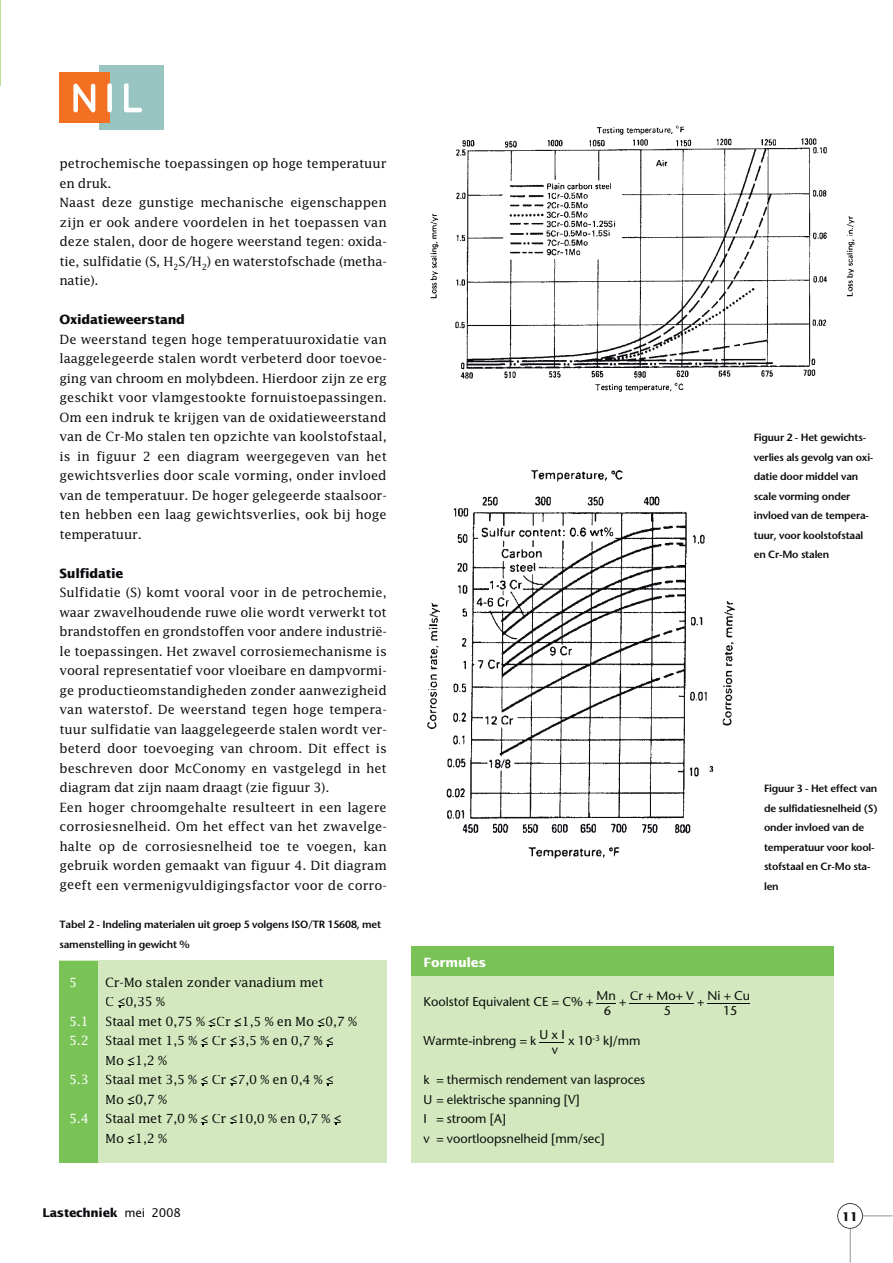
<style>
.page{position:relative;width:893px;height:1263px;background:#fff}
.page>*{position:absolute;margin:0;border:0;box-sizing:border-box;transform-origin:0 0}
.t1{font:12.75px/19.5px "Lucida Std";color:#0e0b10}
.t2{font:12.75px/19.5px "Lucida Std";letter-spacing:-.02em;color:#090d09}
.t3{font:500 12.75px/19.5px "Stone Sans Std";color:#090d09}
.t4{font:700 12.75px "Lucida Sans Std";letter-spacing:-.02em;color:#0e0b10}
.t5{font:12.75px "Lucida Std";color:#fff}
.t6{font:700 12.75px "Lucida Sans Std";letter-spacing:-.02em;color:#fff}
.t7{font:700 12px "Lucida Sans Std";letter-spacing:-.02em;color:#0e0b10}
.t8{font:600 10.5px/19.5px "Stone Sans Std";letter-spacing:-.015em;color:#0e0b10}
.s1{font-weight:400}
</style>
<div class="page">
<img style="left:430px;top:125px;width:425px;height:267px">
<img style="left:427px;top:469px;width:309px;height:390px">
<div style="left:411px;top:948px;width:422px;height:214px;background:#d4e8c0"></div>
<div style="left:411px;top:946px;width:422px;height:30px;background:#79c256"></div>
<svg style="left:597px;top:1003px;width:19px;height:1px"></svg>
<hr style="left:707px;top:1003px;width:43px;height:1px;background:#090d09">
<svg style="left:630px;top:1003px;width:64px;height:1px"></svg>
<svg style="left:539px;top:1042px;width:25px;height:1px"></svg>
<div style="left:60px;top:960px;width:327px;height:202px;background:#d4e8c0"></div>
<div style="left:60px;top:960px;width:38px;height:202px;background:#79c256"></div>
<svg style="left:837px;top:1203px;width:56px;height:60px"></svg>
<div style="left:99px;top:65px;width:65px;height:65px;background:#98c4c1"></div>
<div style="left:59px;top:73px;width:51px;height:50px;background:#f37023"></div>
<svg style="left:73px;top:84px;width:22px;height:28px"></svg>
<svg style="left:107px;top:83px;width:5px;height:29px"></svg>
<svg style="left:124px;top:83px;width:18px;height:29px"></svg>
<p class="t1" style="left:60px;top:154px;width:329px">petrochemische toepassingen op hoge temperatuur en druk.<br>Naast deze gunstige mechanische eigenschappen zijn er ook andere voordelen in het toepassen van deze stalen, door de hogere weerstand tegen: oxida&shy;tie, sulfidatie (S, H<sub>2</sub>S/H<sub>2</sub>) en waterstofschade (metha&shy;natie).</p>
<p class="t4" style="left:60px;top:312px;width:127px">Oxidatieweerstand</p>
<p class="t1" style="left:60px;top:329px;width:329px;text-align:justify">De weerstand tegen hoge temperatuuroxidatie van laaggelegeerde stalen wordt verbeterd door toevoe&shy;ging van chroom en molybdeen. Hierdoor zijn ze erg geschikt voor vlamgestookte fornuistoepassingen.<br>Om een indruk te krijgen van de oxidatieweerstand van de Cr-Mo stalen ten opzichte van koolstofstaal, is in figuur 2 een diagram weergegeven van het gewichtsverlies door scale vorming, onder invloed van de temperatuur. De hoger gelegeerde staalsoor&shy;ten hebben een laag gewichtsverlies, ook bij hoge temperatuur.</p>
<p class="t4" style="left:60px;top:566px;width:65px">Sulfidatie</p>
<p class="t1" style="left:60px;top:582px;width:329px">Sulfidatie (S) komt vooral voor in de petrochemie, waar zwavelhoudende ruwe olie wordt verwerkt tot brandstoffen en grondstoffen voor andere industrië&shy;le toepassingen. Het zwavel corrosiemechanisme is vooral representatief voor vloeibare en dampvormi&shy;ge productieomstandigheden zonder aanwezigheid van waterstof. De weerstand tegen hoge tempera&shy;tuur sulfidatie van laaggelegeerde stalen wordt ver&shy;beterd door toevoeging van chroom. Dit effect is beschreven door McConomy en vastgelegd in het diagram dat zijn naam draagt (zie figuur 3).<br>Een hoger chroomgehalte resulteert in een lagere corrosiesnelheid. Om het effect van het zwavelge&shy;halte op de corrosiesnelheid toe te voegen, kan gebruik worden gemaakt van figuur 4. Dit diagram geeft een vermenigvuldigingsfactor voor de corro-</p>
<p class="t8" style="left:60px;top:915px;width:323px">Tabel 2 - Indeling materialen uit groep 5 volgens ISO/TR 15608, met samenstelling in gewicht %</p>
<p class="t5" style="left:69px;top:974px;width:10px">5</p>
<p class="t2" style="left:105px;top:972px;width:220px">Cr-Mo stalen zonder vanadium met<br>C ≤. 0,35 %</p>
<p class="t5" style="left:69px;top:1013px;width:21px">5.1</p>
<p class="t2" style="left:105px;top:1011px;width:253px">Staal met 0,75 % ≤Cr ≤. 1,5 % en Mo ≤0,7 %</p>
<p class="t5" style="left:69px;top:1033px;width:21px">5.2</p>
<p class="t2" style="left:105px;top:1031px;width:230px">Staal met 1,5 % ≤ Cr ≤. 3,5 % en 0,7 % ≤<br>Mo ≤. 1,2 %</p>
<p class="t5" style="left:69px;top:1072px;width:21px">5.3</p>
<p class="t2" style="left:105px;top:1070px;width:230px">Staal met 3,5 % ≤ Cr ≤. 7,0 % en 0,4 % ≤<br>Mo ≤. 0,7 %</p>
<p class="t5" style="left:69px;top:1111px;width:21px">5.4</p>
<p class="t2" style="left:105px;top:1109px;width:238px">Staal met 7,0 % ≤ Cr ≤. 10,0 % en 0,7 % ≤<br>Mo ≤. 1,2 %</p>
<p class="t8" style="left:754px;top:428px;width:121px">Figuur 2 - Het gewichts&shy;verlies als gevolg van oxi&shy;datie door middel van scale vorming onder invloed van de tempera&shy;tuur, voor koolstofstaal en Cr-Mo stalen</p>
<p class="t8" style="left:764px;top:779px;width:115px">Figuur 3 - Het effect van de sulfidatiesnelheid (S) onder invloed van de temperatuur voor kool&shy;stofstaal en Cr-Mo sta&shy;len</p>
<p class="t6" style="left:424px;top:956px;width:64px">Formules</p>
<p class="t3" style="left:424px;top:992px;width:171px">Koolstof Equivalent CE = C% +</p>
<p class="t3" style="left:707px;top:986px;width:44px">Ni + Cu</p>
<p class="t3" style="left:630px;top:986px;width:66px">Cr + Mo+ V</p>
<p class="t3" style="left:597px;top:986px;width:21px">Mn</p>
<p class="t3" style="left:619px;top:992px;width:9px">+</p>
<p class="t3" style="left:697px;top:992px;width:9px">+</p>
<p class="t3" style="left:604px;top:1001px;width:9px">6</p>
<p class="t3" style="left:664px;top:1001px;width:9px">5</p>
<p class="t3" style="left:723px;top:1001px;width:16px">15</p>
<p class="t3" style="left:539px;top:1025px;width:27px">U x I</p>
<p class="t3" style="left:568px;top:1031px;width:74px">x 10<sup>-3</sup> kJ/mm</p>
<p class="t3" style="left:424px;top:1031px;width:114px">Warmte-inbreng = k</p>
<p class="t3" style="left:552px;top:1040px;width:8px">v</p>
<p class="t3" style="left:424px;top:1070px;width:223px">k = thermisch rendement van lasproces<br>U = elektrische spanning [V]<br>I = stroom [A]<br>v = voortloopsnelheid [mm/sec]</p>
<p class="t7" style="left:43px;top:1205px;width:140px">Lastechniek <span class="s1">mei 2008</span></p>
<p class="t7" style="left:842px;top:1209px;width:18px">11</p>
</div>
